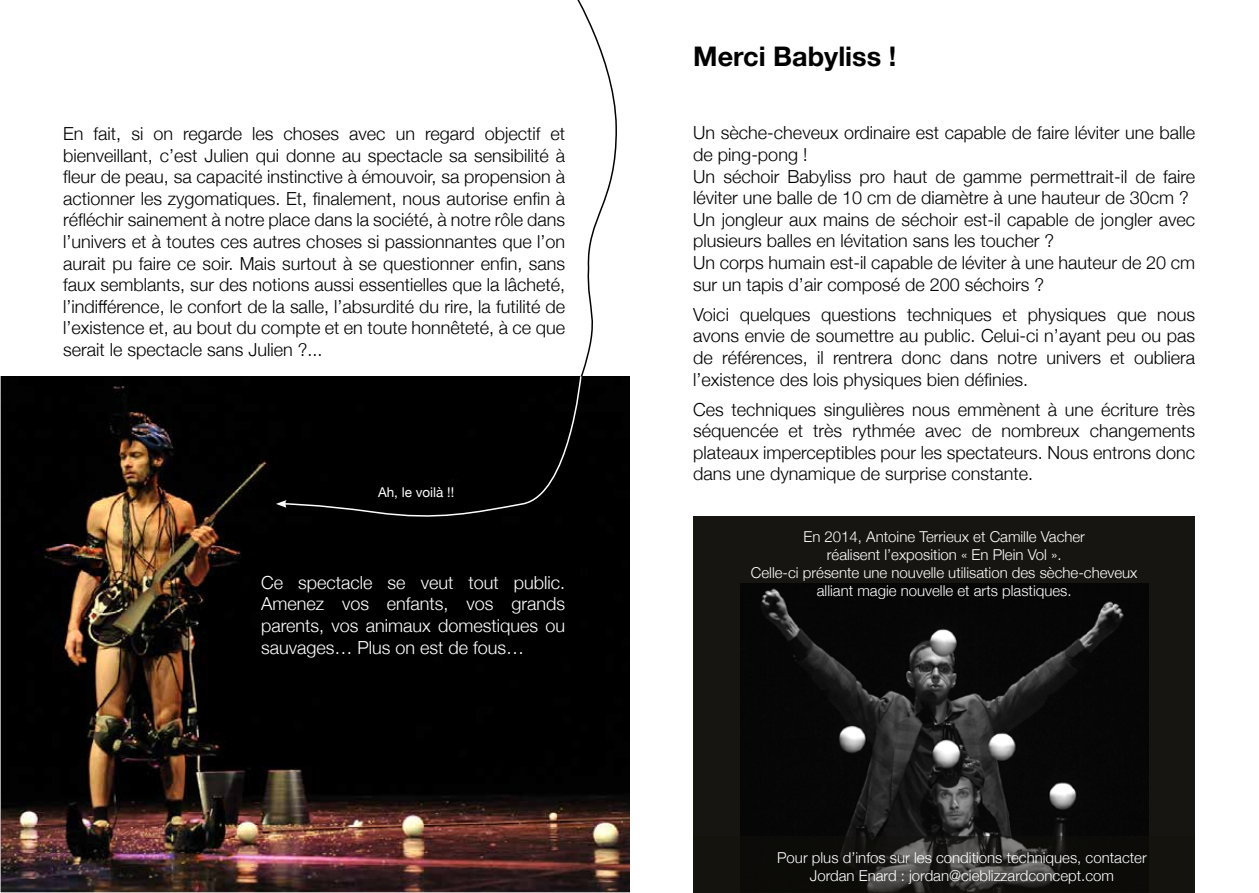
<style>
.page{position:relative;width:1259px;height:893px;background:#fff}
.page>*{position:absolute;margin:0;border:0;box-sizing:border-box;transform-origin:0 0}
.t1{font:700 27px "Helvetica Neue";color:#000}
.t2{font:300 18px/21.6px "Helvetica Neue";color:#000;text-align:justify}
.t3{font:300 18px/21.6px "Helvetica Neue";color:#fff;text-align:justify}
.t4{font:300 15px/18px "Helvetica Neue";color:#fff;text-align:center}
.t5{font:13.5px "Helvetica Neue";color:#fff}
</style>
<div class="page">
<div style="left:693px;top:517px;width:502px;height:376px;background:#171511"></div>
<img style="left:1px;top:376px;width:628px;height:516px">
<svg style="left:577px;top:0;width:40px;height:412px"></svg>
<div style="left:276px;top:375px;width:306px;height:146px;background:#000"></div>
<img style="left:740px;top:584px;width:408px;height:253px">
<svg style="left:740px;top:837px;width:409px;height:56px;fill:#0d0c0a"></svg>
<p class="t2" style="left:63px;top:122px;width:503px">En fait, si on regarde les choses avec un regard objectif et bienveillant, c’est Julien qui donne au spectacle sa sensibilité à fleur de peau, sa capacité instinctive à émouvoir, sa propension à actionner les zygomatiques. Et, finalement, nous autorise enfin à réfléchir sainement à notre place dans la société, à notre rôle dans l’univers et à toutes ces autres choses si passionnantes que l’on aurait pu faire ce soir. Mais surtout à se questionner enfin, sans faux semblants, sur des notions aussi essentielles que la lâcheté, l’indifférence, le confort de la salle, l’absurdité du rire, la futilité de l’existence et, au bout du compte et en toute honnêteté, à ce que serait le spectacle sans Julien ?...</p>
<p class="t5" style="left:378px;top:482px;width:78px">Ah, le voilà !!</p>
<p class="t3" style="left:261px;top:571px;width:306px">Ce spectacle se veut tout public.<br>Amenez vos enfants, vos grands parents, vos animaux domestiques ou sauvages… Plus on est de fous…</p>
<h1 class="t1" style="left:693px;top:35px;width:204px">Merci Babyliss !</h1>
<p class="t2" style="left:693px;top:121px;width:503px;text-align:left">Un sèche-cheveux ordinaire est capable de faire léviter une balle de ping-pong !<br>Un séchoir Babyliss pro haut de gamme permettrait-il de faire léviter une balle de 10 cm de diamètre à une hauteur de 30cm ?<br>Un jongleur aux mains de séchoir est-il capable de jongler avec plusieurs balles en lévitation sans les toucher ?<br>Un corps humain est-il capable de léviter à une hauteur de 20 cm sur un tapis d’air composé de 200 séchoirs ?</p>
<p class="t2" style="left:693px;top:303px;width:503px">Voici quelques questions techniques et physiques que nous avons envie de soumettre au public. Celui-ci n’ayant peu ou pas de références, il rentrera donc dans notre univers et oubliera l’existence des lois physiques bien définies.</p>
<p class="t2" style="left:693px;top:397px;width:503px">Ces techniques singulières nous emmènent à une écriture très séquencée et très rythmée avec de nombreux changements plateaux imperceptibles pour les spectateurs. Nous entrons donc dans une dynamique de surprise constante.</p>
<p class="t4" style="left:751px;top:527px;width:388px">En 2014, Antoine Terrieux et Camille Vacher<br>réalisent l’exposition « En Plein Vol ».<br>Celle-ci présente une nouvelle utilisation des sèche-cheveux alliant magie nouvelle et arts plastiques.</p>
<p class="t4" style="left:777px;top:848px;width:371px">Pour plus d’infos sur les conditions techniques, contacter<br>Jordan Enard : jordan@cieblizzardconcept.com</p>
</div>
